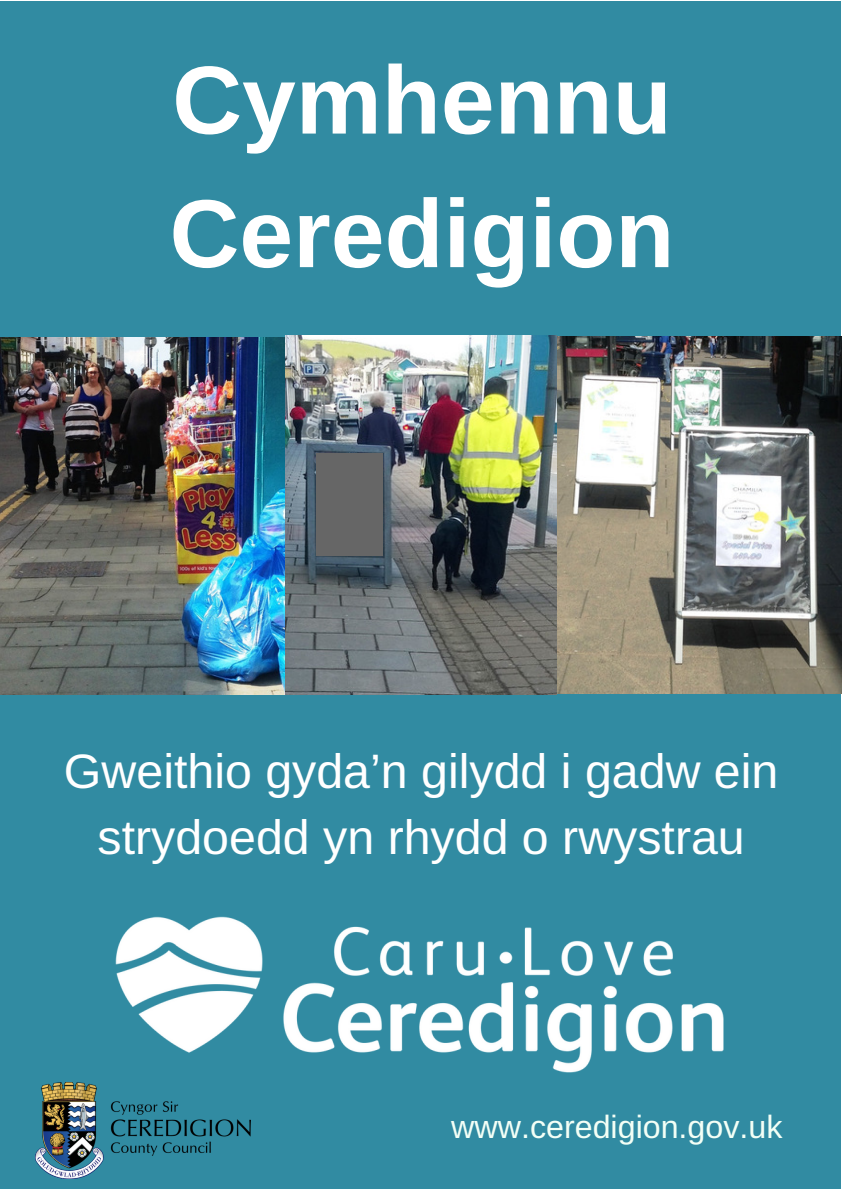
<style>
.page{position:relative;width:842px;height:1190px;background:#fff}
.page>*{position:absolute;margin:0;border:0;box-sizing:border-box;transform-origin:0 0}
.t1{font:700 96.6px/133.6px "Arimo";color:#fff}
.t2{font:48.4px/66px "Arimo";color:#fff;text-align:center}
.t3{font:32.2px "Arimo";color:#f3fff6}
</style>
<div class="page">
<div style="left:0;top:2px;width:840px;height:1187px;background:#318ba2"></div>
<img style="left:115px;top:916px;width:609px;height:157px">
<img style="left:0;top:338px;width:287px;height:357px">
<img style="left:286px;top:335px;width:556px;height:359px">
<div style="left:317px;top:453px;width:66px;height:102px;background:#666"></div>
<img style="left:36px;top:1082px;width:215px;height:96px">
<h1 class="t1" style="left:170px;top:33px;width:506px">Cymhennu<br>Ceredigion</h1>
<p class="t2" style="left:64px;top:738px;width:716px">Gweithio gyda’n gilydd i gadw ein strydoedd yn rhydd o rwystrau</p>
<p class="t3" style="left:451px;top:1109px;width:333px">www.ceredigion.gov.uk</p>
</div>
